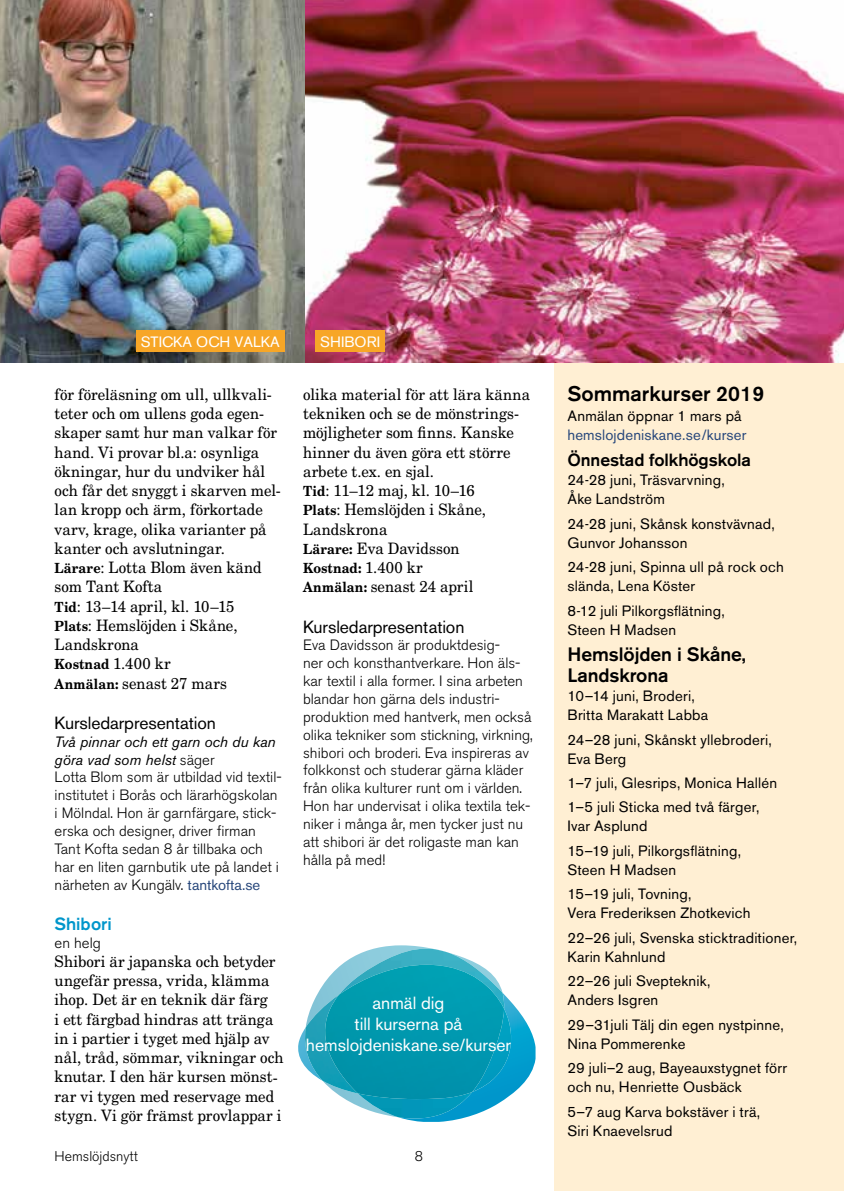
<style>
.page{position:relative;width:844px;height:1191px;background:#fff}
.page>*{position:absolute;margin:0;border:0;box-sizing:border-box;transform-origin:0 0}
.t1{font:500 21px "Akzidenz Grotesk BE";color:#000}
.t2{font:500 19.25px/21px "Akzidenz Grotesk BE";letter-spacing:-.005em;color:#000}
.t3{font:17.5px/21px "Akzidenz Grotesk BE";color:#fff;text-align:center}
.t4{font:17.5px "Akzidenz Grotesk BE";letter-spacing:-.005em;color:#000}
.t5{font:500 17.5px "Akzidenz Grotesk BE";letter-spacing:-.005em;color:#000}
.t6{font:500 17.5px "Akzidenz Grotesk BE";letter-spacing:-.005em;color:#0096cb}
.t7{font:15.75px/19.2px "New Century Schlbk LT Std";letter-spacing:.005em;color:#000;scale:.95 1}
.t8{font:300 14.88px/17.8px "Akzidenz Grotesk BE";color:#000}
.t9{font:14.88px/24.2px "Akzidenz Grotesk BE";letter-spacing:.015em;color:#000}
.t10{font:14.88px "Akzidenz Grotesk BE";letter-spacing:.01em;color:#27477b}
.t11{font:14.88px "Akzidenz Grotesk BE";color:#fff}
.t12{font:700 14px "New Century Schlbk LT Std";letter-spacing:.01em;color:#000;scale:.9 1}
.t13{font:300 14px "Akzidenz Grotesk BE";color:#000}
.s1{font-weight:700;font-size:14px}
.s2{font-weight:400;font-size:15.75px}
.s3{font-weight:400;font-style:italic}
.s4{font-weight:400;color:#27477b}
</style>
<div class="page">
<div style="left:554px;top:362px;width:289px;height:829px;background:#ffefd3"></div>
<svg style="left:298px;top:945px;width:237px;height:176px"></svg>
<img style="left:504px;top:1008px;width:8px;height:84px">
<img style="left:303px;top:994px;width:20px;height:99px">
<img style="left:323px;top:964px;width:181px;height:135px">
<img style="left:0;top:0;width:843px;height:362px">
<div style="left:136px;top:331px;width:148px;height:21px;background:#f7a627"></div>
<div style="left:315px;top:331px;width:70px;height:21px;background:#f7a627"></div>
<p class="t11" style="left:141px;top:333px;width:140px">STICKA OCH VALKA</p>
<p class="t11" style="left:320px;top:333px;width:61px">SHIBORI</p>
<p class="t7" style="left:55px;top:384px;width:239px">för föreläsning om ull, ullkvali&shy;teter och om ullens goda egen&shy;skaper samt hur man valkar för hand. Vi provar bl.a: osynliga ökningar, hur du undviker hål och får det snyggt i skarven mel&shy;lan kropp och ärm, förkortade varv, krage, olika varianter på kanter och avslutningar.<br><span class="s1">Lärare</span>: Lotta Blom även känd som Tant Kofta<br><span class="s1">Tid</span>: 13–14 april, kl. 10–15<br><span class="s1">Plats</span>: Hemslöjden i Skåne,<br>Landskrona</p>
<p class="t12" style="left:55px;top:655px;width:130px">Kostnad <span class="s2">1.400 kr</span></p>
<p class="t7" style="left:55px;top:673px;width:183px"><span class="s1">Anmälan:</span> senast 27 mars</p>
<p class="t4" style="left:55px;top:712px;width:163px">Kursledarpresentation</p>
<p class="t8" style="left:55px;top:733px;width:228px"><span class="s3">Två pinnar och ett garn och du kan göra vad som helst</span> säger<br>Lotta Blom som är utbildad vid textil&shy;institutet i Borås och lärarhögskolan i Mölndal. Hon är garnfärgare, stick&shy;erska och designer, driver firman Tant Kofta sedan 8 år tillbaka och har en liten garnbutik ute på landet i närheten av Kungälv. <span class="s4">tantkofta.se</span></p>
<p class="t6" style="left:55px;top:913px;width:59px">Shibori</p>
<p class="t8" style="left:55px;top:934px;width:48px">en helg</p>
<p class="t7" style="left:55px;top:951px;width:242px">Shibori är japanska och betyder ungefär pressa, vrida, klämma ihop. Det är en teknik där färg<br>i ett färgbad hindras att tränga in i partier i tyget med hjälp av nål, tråd, sömmar, vikningar och knutar. I den här kursen mönst&shy;rar vi tygen med reservage med stygn. Vi gör främst provlappar i</p>
<p class="t7" style="left:303px;top:384px;width:240px">olika material för att lära känna tekniken och se de mönstrings&shy;möjligheter som finns. Kanske hinner du även göra ett större arbete t.ex. en sjal.<br><span class="s1">Tid</span>: 11–12 maj, kl. 10–16<br><span class="s1">Plats</span>: Hemslöjden i Skåne,<br>Landskrona<br><span class="s1">Lärare:</span> Eva Davidsson</p>
<p class="t12" style="left:303px;top:559px;width:134px">Kostnad: <span class="s2">1.400 kr</span></p>
<p class="t7" style="left:303px;top:577px;width:181px"><span class="s1">Anmälan:</span> senast 24 april</p>
<p class="t4" style="left:303px;top:616px;width:163px">Kursledarpresentation</p>
<p class="t8" style="left:303px;top:636px;width:231px">Eva Davidsson är produktdesig-<br>ner och konsthantverkare. Hon äls&shy;kar textil i alla former. I sina arbeten blandar hon gärna dels industri&shy;produktion med hantverk, men också olika tekniker som stickning, virkning, shibori och broderi. Eva inspireras av folkkonst och studerar gärna kläder från olika kulturer runt om i världen.<br>Hon har undervisat i olika textila tek&shy;niker i många år, men tycker just nu att shibori är det roligaste man kan hålla på med!</p>
<p class="t3" style="left:306px;top:992px;width:206px">anmäl dig<br>till kurserna på hemslojdeniskane.se/kurser</p>
<p class="t13" style="left:55px;top:1148px;width:85px">Hemslöjdsnytt</p>
<p class="t13" style="left:414px;top:1148px;width:10px">8</p>
<h1 class="t1" style="left:567px;top:381px;width:198px">Sommarkurser 2019</h1>
<p class="t9" style="left:567px;top:403px;width:176px">Anmälan öppnar 1 mars på</p>
<p class="t10" style="left:567px;top:426px;width:180px">hemslojdeniskane.se/kurser</p>
<p class="t5" style="left:567px;top:449px;width:185px">Önnestad folkhögskola</p>
<p class="t9" style="left:567px;top:470px;width:159px;line-height:19.2px">24-28 juni, Träsvarvning,<br>Åke Landström</p>
<p class="t9" style="left:567px;top:514px;width:209px;line-height:19.2px">24-28 juni, Skånsk konstvävnad,<br>Gunvor Johansson</p>
<p class="t9" style="left:567px;top:557px;width:218px;line-height:19.2px">24-28 juni, Spinna ull på rock och slända, Lena Köster</p>
<p class="t9" style="left:567px;top:601px;width:159px;line-height:19.2px">8-12 juli Pilkorgsflätning,<br>Steen H Madsen</p>
<p class="t2" style="left:567px;top:643px;width:180px">Hemslöjden i Skåne,<br>Landskrona</p>
<p class="t9" style="left:567px;top:686px;width:142px;line-height:19.2px">10–14 juni, Broderi,<br>Britta Marakatt Labba</p>
<p class="t9" style="left:567px;top:729px;width:206px;line-height:19.2px">24–28 juni, Skånskt yllebroderi,<br>Eva Berg</p>
<p class="t9" style="left:567px;top:770px;width:211px">1–7 juli, Glesrips, Monica Hallén<br>1–5 juli Sticka med två färger,</p>
<p class="t9" style="left:567px;top:814px;width:175px">Ivar Asplund<br>15–19 juli, Pilkorgsflätning,</p>
<p class="t9" style="left:567px;top:857px;width:125px">Steen H Madsen<br>15–19 juli, Tovning,</p>
<p class="t9" style="left:567px;top:901px;width:231px">Vera Frederiksen Zhotkevich<br>22–26 juli, Svenska sticktraditioner,</p>
<p class="t9" style="left:567px;top:944px;width:145px">Karin Kahnlund<br>22–26 juli Svepteknik,</p>
<p class="t9" style="left:567px;top:988px;width:218px">Anders Isgren<br>29–31juli Tälj din egen nystpinne,</p>
<p class="t9" style="left:567px;top:1031px;width:221px">Nina Pommerenke<br>29 juli–2 aug, Bayeauxstygnet förr</p>
<p class="t9" style="left:567px;top:1075px;width:194px">och nu, Henriette Ousbäck<br>5–7 aug Karva bokstäver i trä,</p>
<p class="t9" style="left:567px;top:1118px;width:106px">Siri Knaevelsrud</p>
</div>
